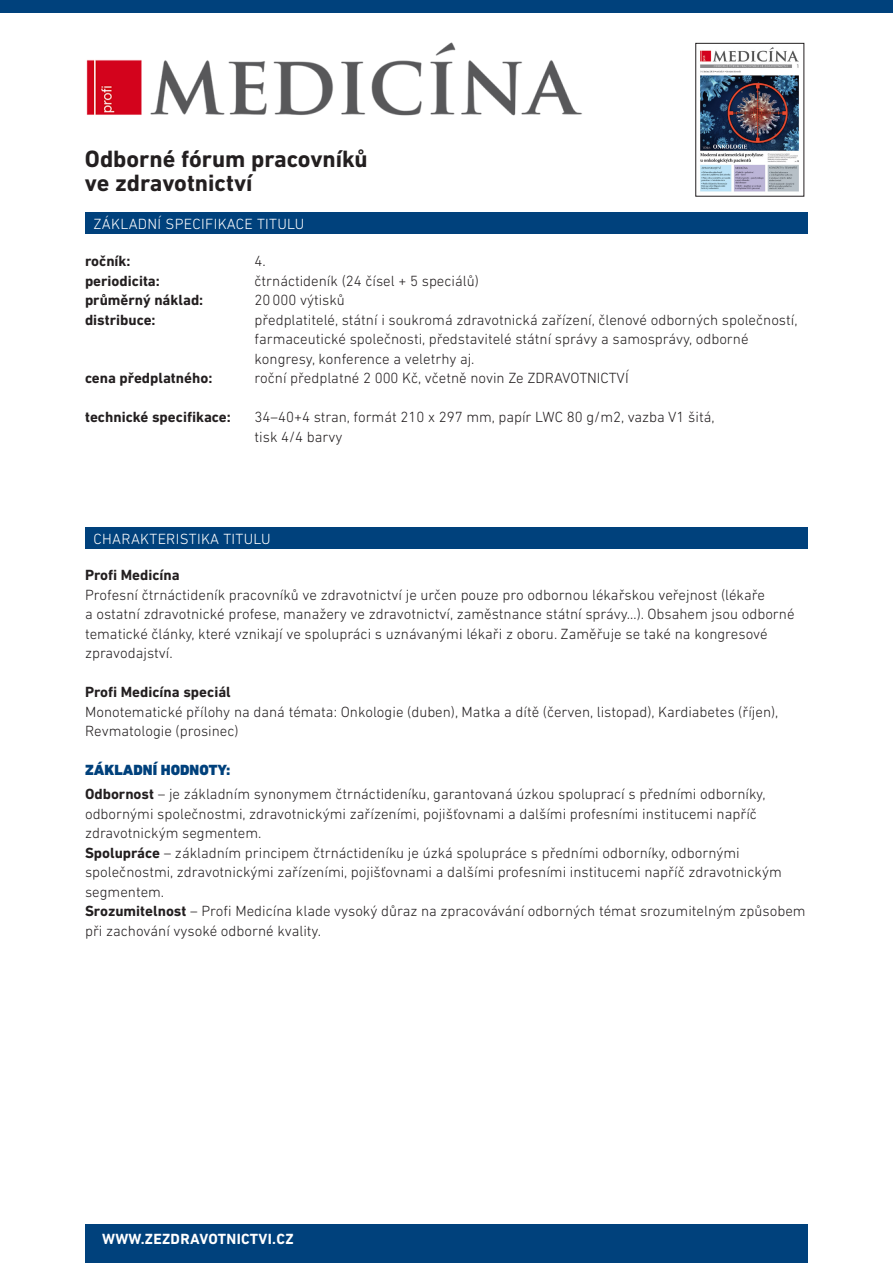
<style>
.page{position:relative;width:893px;height:1263px;background:#fff}
.page>*{position:absolute;margin:0;border:0;box-sizing:border-box;transform-origin:0 0}
.t1{font:700 24px/24px "DIN Next LT Pro";color:#231f20}
.t2{font:300 15px/19.5px "DIN Next LT Pro";color:#231f20}
.t3{font:700 15px "DIN Next LT Pro";color:#231f20}
.sekce_hlavicka_verza{font:300 15px "DIN Next LT Pro";letter-spacing:.02em;color:#fff}
.sekce_hlavicka_verza-2{font:700 15px "DIN Next LT Pro";letter-spacing:.02em;color:#fff}
.sekce_hlavicka_verza-3{font:900 15px "DIN Next LT Pro";color:#00417c}
.s1{font-weight:700}
</style>
<div class="page">
<div style="left:85px;top:213px;width:723px;height:21px;background:#00417c"></div>
<div style="left:85px;top:527px;width:723px;height:22px;background:#00417c"></div>
<div style="left:85px;top:1225px;width:723px;height:38px;background:#00417c"></div>
<div style="left:0;top:0;width:893px;height:13px;background:#00417c"></div>
<img style="left:700px;top:47px;width:99px;height:145px">
<div style="left:695px;top:43px;width:109px;height:153px;border:1px solid #231f20"></div>
<img style="left:86px;top:42px;width:496px;height:74px">
<p class="t1" style="left:85px;top:147px;width:284px">Odborné fórum pracovníků ve zdravotnictví</p>
<p class="sekce_hlavicka_verza" style="left:94px;top:215px;width:212px">ZÁKLADNÍ SPECIFIKACE TITULU</p>
<p class="t3" style="left:85px;top:252px;width:47px">ročník:</p>
<p class="t2" style="left:255px;top:251px;width:13px">4.</p>
<p class="t3" style="left:85px;top:272px;width:76px">periodicita:</p>
<p class="t2" style="left:255px;top:271px;width:226px">čtrnáctideník (24 čísel + 5 speciálů)</p>
<p class="t3" style="left:85px;top:291px;width:120px">průměrný náklad:</p>
<p class="t2" style="left:255px;top:290px;width:92px">20000 výtisků</p>
<p class="t3" style="left:85px;top:311px;width:72px">distribuce:</p>
<p class="t2" style="left:255px;top:310px;width:545px">předplatitelé, státní i soukromá zdravotnická zařízení, členové odborných společností, farmaceutické společnosti, představitelé státní správy a samosprávy, odborné kongresy, konference a veletrhy aj.</p>
<p class="t3" style="left:85px;top:369px;width:129px">cena předplatného:</p>
<p class="t2" style="left:255px;top:368px;width:376px">roční předplatné 2 000 Kč, včetně novin Ze ZDRAVOTNICTVÍ</p>
<p class="t3" style="left:85px;top:408px;width:147px">technické specifikace:</p>
<p class="t2" style="left:255px;top:407px;width:462px">34–40+4 stran, formát 210 x 297 mm, papír LWC 80 g/m2, vazba V1 šitá,</p>
<p class="t2" style="left:255px;top:427px;width:90px">tisk 4/4 barvy</p>
<p class="sekce_hlavicka_verza" style="left:94px;top:530px;width:179px">CHARAKTERISTIKA TITULU</p>
<p class="t3" style="left:85px;top:566px;width:96px">Profi Medicína</p>
<p class="t2" style="left:85px;top:585px;width:711px">Profesní čtrnáctideník pracovníků ve zdravotnictví je určen pouze pro odbornou lékařskou veřejnost (lékaře<br>a ostatní zdravotnické profese, manažery ve zdravotnictví, zaměstnance státní správy…). Obsahem jsou odborné tematické články, které vznikají ve spolupráci s uznávanými lékaři z oboru. Zaměřuje se také na kongresové zpravodajství.</p>
<p class="t3" style="left:85px;top:683px;width:147px">Profi Medicína speciál</p>
<p class="t2" style="left:85px;top:702px;width:695px">Monotematické přílohy na daná témata: Onkologie (duben), Matka a dítě (červen, listopad), Kardiabetes (říjen),<br>Revmatologie (prosinec)</p>
<p class="sekce_hlavicka_verza-3" style="left:85px;top:761px;width:147px">ZÁKLADNÍ HODNOTY:</p>
<p class="t2" style="left:85px;top:784px;width:682px"><span class="s1">Odbornost</span> – je základním synonymem čtrnáctideníku, garantovaná úzkou spoluprací s předními odborníky, odbornými společnostmi, zdravotnickými zařízeními, pojišťovnami a dalšími profesními institucemi napříč zdravotnickým segmentem.</p>
<p class="t2" style="left:85px;top:842px;width:698px"><span class="s1">Spolupráce</span> – základním principem čtrnáctideníku je úzká spolupráce s předními odborníky, odbornými společnostmi, zdravotnickými zařízeními, pojišťovnami a dalšími profesními institucemi napříč zdravotnickým segmentem.</p>
<p class="t2" style="left:85px;top:901px;width:722px"><span class="s1">Srozumitelnost</span> – Profi Medicína klade vysoký důraz na zpracovávání odborných témat srozumitelným způsobem při zachování vysoké odborné kvality.</p>
<p class="sekce_hlavicka_verza-2" style="left:102px;top:1230px;width:193px">WWW.ZEZDRAVOTNICTVI.CZ</p>
</div>
